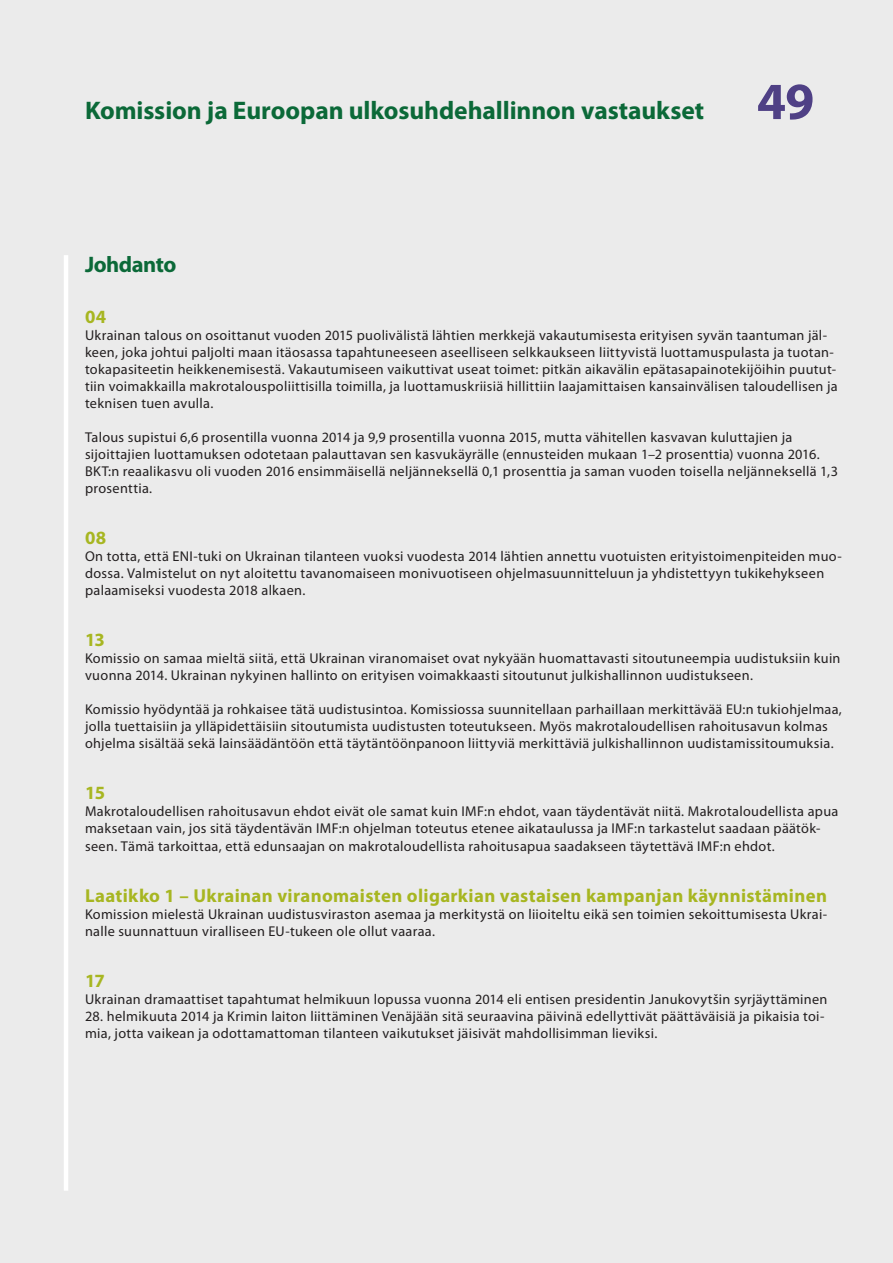
<style>
.page{position:relative;width:893px;height:1263px;background:#ebebeb}
.page>*{position:absolute;margin:0;border:0;box-sizing:border-box;transform-origin:0 0}
.t1{font:700 52.5px "Myriad Pro";color:#4f4085}
.t2{font:700 25.5px "Myriad Pro";letter-spacing:-.005em;color:#0b6938}
.K_02_-_REP_TITRE_1_1{font:700 22.5px "Myriad Pro";letter-spacing:-.025em;color:#0b6938}
.K_03_-_REP_CHIFFRE{font:700 18.75px "Myriad Pro";letter-spacing:.02em;color:#a7b621}
.K_04_-_REP_TEXTE_COU{font:14.25px/17px "Myriad Pro";letter-spacing:.02em;color:#231f20}
</style>
<div class="page">
<hr style="left:64px;top:255px;width:4px;height:936px;background:#fff">
<p class="t2" style="left:85px;top:94px;width:621px">Komission ja Euroopan ulkosuhdehallinnon vastaukset</p>
<p class="t1" style="left:757px;top:67px;width:59px">49</p>
<p class="K_02_-_REP_TITRE_1_1" style="left:85px;top:250px;width:93px">Johdanto</p>
<p class="K_03_-_REP_CHIFFRE" style="left:85px;top:305px;width:23px">04</p>
<p class="K_04_-_REP_TEXTE_COU" style="left:85px;top:327px;width:754px">Ukrainan talous on osoittanut vuoden 2015 puolivälistä lähtien merkkejä vakautumisesta erityisen syvän taantuman jäl&shy;keen, joka johtui paljolti maan itäosassa tapahtuneeseen aseelliseen selkkaukseen liittyvistä luottamuspulasta ja tuotan&shy;tokapasiteetin heikkenemisestä. Vakautumiseen vaikuttivat useat toimet: pitkän aikavälin epätasapainotekijöihin puutut&shy;tiin voimakkailla makrotalouspoliittisilla toimilla, ja luottamuskriisiä hillittiin laajamittaisen kansainvälisen taloudellisen ja teknisen tuen avulla.</p>
<p class="K_04_-_REP_TEXTE_COU" style="left:85px;top:429px;width:754px">Talous supistui 6,6 prosentilla vuonna 2014 ja 9,9 prosentilla vuonna 2015, mutta vähitellen kasvavan kuluttajien ja sijoittajien luottamuksen odotetaan palauttavan sen kasvukäyrälle (ennusteiden mukaan 1–2 prosenttia) vuonna 2016.<br>BKT:n reaalikasvu oli vuoden 2016 ensimmäisellä neljänneksellä 0,1 prosenttia ja saman vuoden toisella neljänneksellä 1,3 prosenttia.</p>
<p class="K_03_-_REP_CHIFFRE" style="left:85px;top:526px;width:23px">08</p>
<p class="K_04_-_REP_TEXTE_COU" style="left:85px;top:548px;width:758px">On totta, että ENI-tuki on Ukrainan tilanteen vuoksi vuodesta 2014 lähtien annettu vuotuisten erityistoimenpiteiden muo&shy;dossa. Valmistelut on nyt aloitettu tavanomaiseen monivuotiseen ohjelmasuunnitteluun ja yhdistettyyn tukikehykseen palaamiseksi vuodesta 2018 alkaen.</p>
<p class="K_03_-_REP_CHIFFRE" style="left:85px;top:628px;width:21px">13</p>
<p class="K_04_-_REP_TEXTE_COU" style="left:85px;top:650px;width:757px">Komissio on samaa mieltä siitä, että Ukrainan viranomaiset ovat nykyään huomattavasti sitoutuneempia uudistuksiin kuin vuonna 2014. Ukrainan nykyinen hallinto on erityisen voimakkaasti sitoutunut julkishallinnon uudistukseen.</p>
<p class="K_04_-_REP_TEXTE_COU" style="left:85px;top:701px;width:758px">Komissio hyödyntää ja rohkaisee tätä uudistusintoa. Komissiossa suunnitellaan parhaillaan merkittävää EU:n tukiohjelmaa, jolla tuettaisiin ja ylläpidettäisiin sitoutumista uudistusten toteutukseen. Myös makrotaloudellisen rahoitusavun kolmas ohjelma sisältää sekä lainsäädäntöön että täytäntöönpanoon liittyviä merkittäviä julkishallinnon uudistamissitoumuksia.</p>
<p class="K_03_-_REP_CHIFFRE" style="left:85px;top:781px;width:22px">15</p>
<p class="K_04_-_REP_TEXTE_COU" style="left:85px;top:803px;width:755px">Makrotaloudellisen rahoitusavun ehdot eivät ole samat kuin IMF:n ehdot, vaan täydentävät niitä. Makrotaloudellista apua maksetaan vain, jos sitä täydentävän IMF:n ohjelman toteutus etenee aikataulussa ja IMF:n tarkastelut saadaan päätök&shy;seen. Tämä tarkoittaa, että edunsaajan on makrotaloudellista rahoitusapua saadakseen täytettävä IMF:n ehdot.</p>
<p class="K_03_-_REP_CHIFFRE" style="left:85px;top:883px;width:743px">Laatikko 1 – Ukrainan viranomaisten oligarkian vastaisen kampanjan käynnistäminen</p>
<p class="K_04_-_REP_TEXTE_COU" style="left:85px;top:905px;width:744px">Komission mielestä Ukrainan uudistusviraston asemaa ja merkitystä on liioiteltu eikä sen toimien sekoittumisesta Ukrai&shy;nalle suunnattuun viralliseen EU-tukeen ole ollut vaaraa.</p>
<p class="K_03_-_REP_CHIFFRE" style="left:85px;top:968px;width:21px">17</p>
<p class="K_04_-_REP_TEXTE_COU" style="left:85px;top:990px;width:744px">Ukrainan dramaattiset tapahtumat helmikuun lopussa vuonna 2014 eli entisen presidentin Janukovytšin syrjäyttäminen</p>
<p class="K_04_-_REP_TEXTE_COU" style="left:85px;top:1008px;width:741px">28. helmikuuta 2014 ja Krimin laiton liittäminen Venäjään sitä seuraavina päivinä edellyttivät päättäväisiä ja pikaisia toi&shy;mia, jotta vaikean ja odottamattoman tilanteen vaikutukset jäisivät mahdollisimman lieviksi.</p>
</div>
